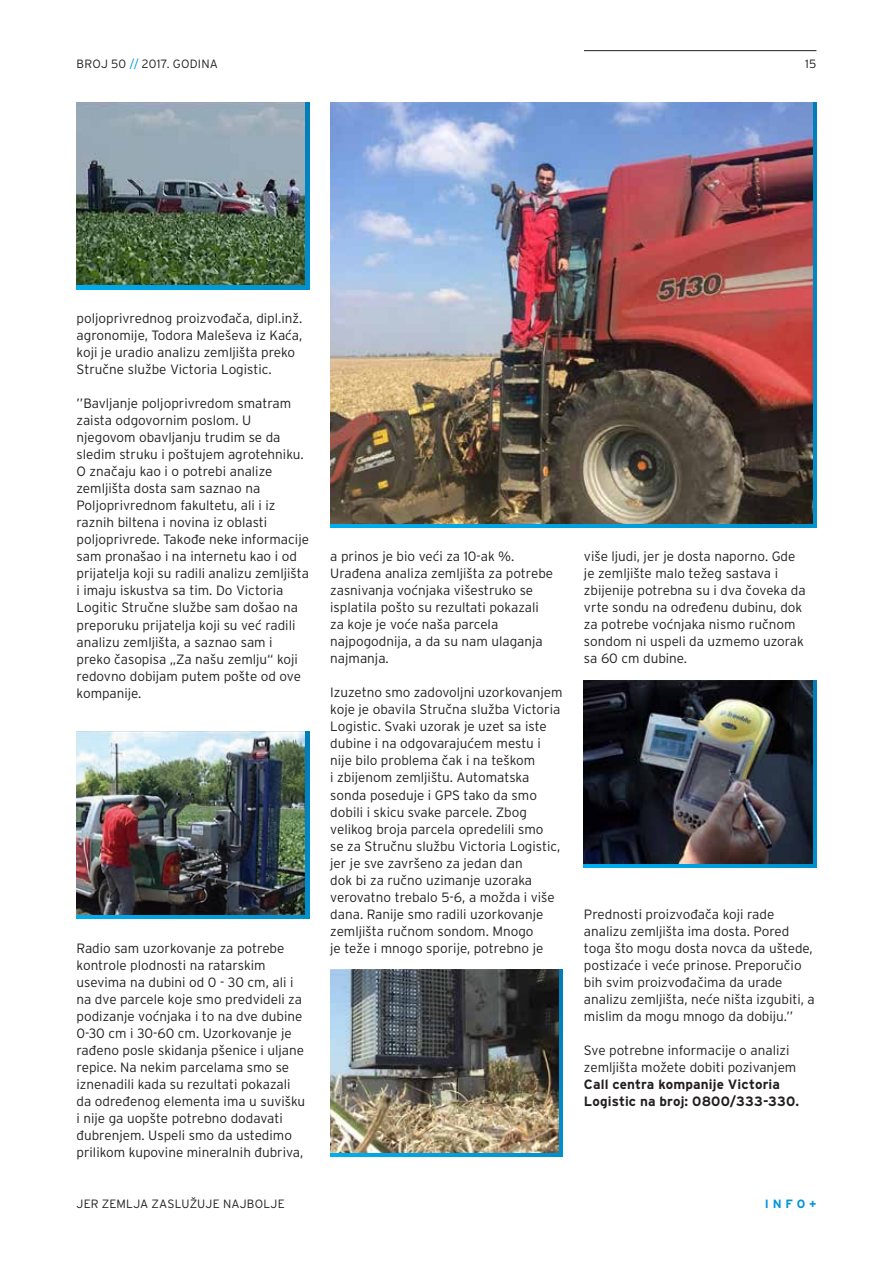
<style>
.page{position:relative;width:893px;height:1263px;background:#fff}
.page>*{position:absolute;margin:0;border:0;box-sizing:border-box;transform-origin:0 0}
.t1{font:300 13.5px/17px "Interstate Yu";color:#231f20}
.t2{font:700 13.5px/17px "Interstate Yu";letter-spacing:.01em;color:#231f20}
.t3{font:300 12px "Interstate Yu";letter-spacing:.02em;color:#231f20}
.t4{font:700 12px "Interstate Yu";color:#0095d9}
.s1{color:#0095d9}
</style>
<div class="page">
<hr style="left:584px;top:50px;width:232px;height:1px;background:#231f20">
<svg style="left:77px;top:102px;width:232px;height:187px;background:#0094d1"></svg>
<img style="left:77px;top:102px;width:228px;height:183px">
<svg style="left:77px;top:731px;width:232px;height:187px;background:#0684b9"></svg>
<img style="left:77px;top:731px;width:228px;height:183px">
<svg style="left:330px;top:969px;width:233px;height:188px;background:#198dba"></svg>
<img style="left:330px;top:969px;width:228px;height:183px">
<svg style="left:584px;top:680px;width:232px;height:187px;background:#0978a8"></svg>
<img style="left:584px;top:680px;width:228px;height:183px">
<img style="left:330px;top:102px;width:482px;height:421px">
<p class="t3" style="left:77px;top:57px;width:143px">BROJ 50 <span class="s1">//</span> 2017. GODINA</p>
<p class="t3" style="left:805px;top:57px;width:13px">15</p>
<p class="t1" style="left:77px;top:310px;width:227px">poljoprivrednog proizvođača, dipl.inž. agronomije, Todora Maleševa iz Kaća, koji je uradio analizu zemljišta preko Stručne službe Victoria Logistic.</p>
<p class="t1" style="left:77px;top:395px;width:234px">’’Bavljanje poljoprivredom smatram zaista odgovornim poslom. U njegovom obavljanju trudim se da sledim struku i poštujem agrotehniku.<br>O značaju kao i o potrebi analize zemljišta dosta sam saznao na Poljoprivrednom fakultetu, ali i iz raznih biltena i novina iz oblasti poljoprivrede. Takođe neke informacije sam pronašao i na internetu kao i od prijatelja koji su radili analizu zemljišta i imaju iskustva sa tim. Do Victoria Logitic Stručne službe sam došao na preporuku prijatelja koji su već radili analizu zemljišta, a saznao sam i preko časopisa „Za našu zemlju“ koji redovno dobijam putem pošte od ove kompanije.</p>
<p class="t1" style="left:77px;top:939px;width:230px">Radio sam uzorkovanje za potrebe kontrole plodnosti na ratarskim usevima na dubini od 0 - 30 cm, ali i na dve parcele koje smo predvideli za podizanje voćnjaka i to na dve dubine 0-30 cm i 30-60 cm. Uzorkovanje je rađeno posle skidanja pšenice i uljane repice. Na nekim parcelama smo se iznenadili kada su rezultati pokazali da određenog elementa ima u suvišku i nije ga uopšte potrebno dodavati đubrenjem. Uspeli smo da ustedimo prilikom kupovine mineralnih đubriva,</p>
<p class="t1" style="left:330px;top:548px;width:224px">a prinos je bio veći za 10-ak %.<br>Urađena analiza zemljišta za potrebe zasnivanja voćnjaka višestruko se isplatila pošto su rezultati pokazali za koje je voće naša parcela najpogodnija, a da su nam ulaganja najmanja.</p>
<p class="t1" style="left:330px;top:684px;width:234px">Izuzetno smo zadovoljni uzorkovanjem koje je obavila Stručna služba Victoria Logistic. Svaki uzorak je uzet sa iste dubine i na odgovarajućem mestu i nije bilo problema čak i na teškom<br>i zbijenom zemljištu. Automatska sonda poseduje i GPS tako da smo dobili i skicu svake parcele. Zbog velikog broja parcela opredelili smo<br>se za Stručnu službu Victoria Logistic, jer je sve završeno za jedan dan<br>dok bi za ručno uzimanje uzoraka verovatno trebalo 5-6, a možda i više dana. Ranije smo radili uzorkovanje zemljišta ručnom sondom. Mnogo<br>je teže i mnogo sporije, potrebno je</p>
<p class="t1" style="left:584px;top:548px;width:223px">više ljudi, jer je dosta naporno. Gde je zemljište malo težeg sastava i zbijenije potrebna su i dva čoveka da vrte sondu na određenu dubinu, dok za potrebe voćnjaka nismo ručnom sondom ni uspeli da uzmemo uzorak sa 60 cm dubine.</p>
<p class="t1" style="left:584px;top:905px;width:232px">Prednosti proizvođača koji rade analizu zemljišta ima dosta. Pored toga što mogu dosta novca da uštede, postizaće i veće prinose. Preporučio bih svim proizvođačima da urade analizu zemljišta, neće ništa izgubiti, a mislim da mogu mnogo da dobiju.’’</p>
<p class="t1" style="left:584px;top:1041px;width:214px">Sve potrebne informacije o analizi zemljišta možete dobiti pozivanjem</p>
<p class="t2" style="left:584px;top:1075px;width:217px">Call centra kompanije Victoria<br>Logistic na broj: 0800/333-330.</p>
<p class="t3" style="left:77px;top:1197px;width:210px">JER ZEMLJA ZASLUŽUJE NAJBOLJE</p>
<p class="t4" style="left:765px;top:1197px;width:53px">INFO+</p>
</div>
